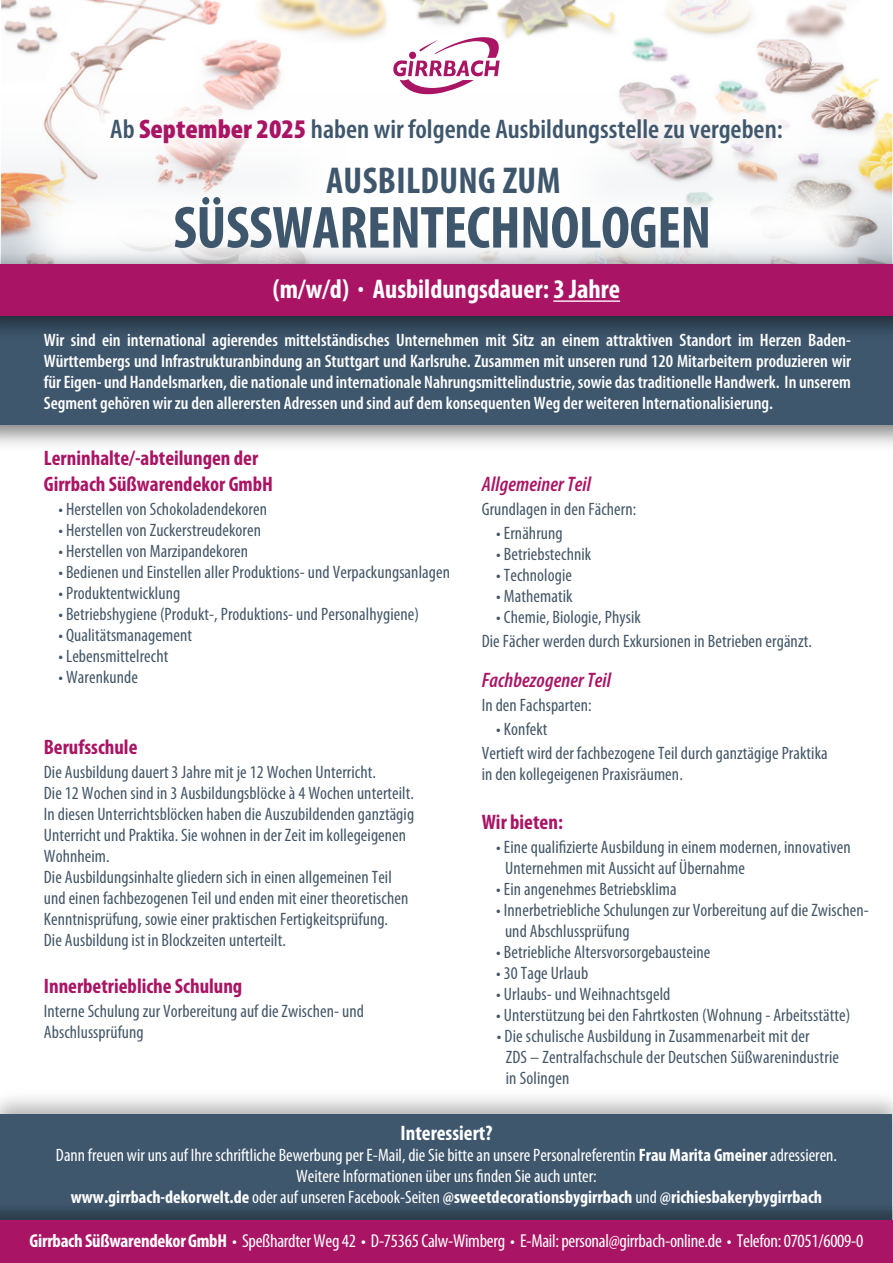
<style>
.page{position:relative;width:893px;height:1263px;background:#fff}
.page>*{position:absolute;margin:0;border:0;box-sizing:border-box;transform-origin:0 0}
.t1{font:700 condensed 60px "Myriad Pro";letter-spacing:-.01em;color:#3f576d}
.t2{font:700 condensed 37.5px "Myriad Pro";letter-spacing:.01em;color:#3f576d}
.t3{font:600 condensed 27px "Myriad Pro";color:#3f576d;scale:1.04 1}
.t4{font:700 condensed 27px "Myriad Pro";color:#fff}
.t5{font:700 condensed 21px/25.8px "Myriad Pro";color:#aa1464}
.t6{font:italic 600 condensed 21px "Myriad Pro";letter-spacing:.005em;color:#aa1464}
.t7{font:700 condensed 21px "Myriad Pro";color:#fff}
.t8{font:condensed 18.75px "Myriad Pro";letter-spacing:-.015em;color:#fff}
.t9{font:condensed 18px/21px "Myriad Pro";letter-spacing:.005em;color:#445768}
.t10{font:600 condensed 18px/21px "Myriad Pro";color:#fff;text-align:justify}
.t11{font:condensed 18px/21px "Myriad Pro";color:#fff;text-align:center}
.s1{font-weight:900;color:#aa1464}
.s2{font-weight:700}
</style>
<div class="page">
<img style="left:0;top:1097px;width:893px;height:101px">
<div style="left:1px;top:1114px;width:891px;height:106px;background:#3f576d"></div>
<img style="left:0;top:1198px;width:893px;height:22px">
<div style="left:0;top:1220px;width:893px;height:43px;background:#aa1464"></div>
<svg style="left:1px;top:0;width:846px;height:46px"></svg>
<img style="left:0;top:46px;width:892px;height:200px">
<img style="left:0;top:424px;width:893px;height:21px">
<div style="left:0;top:315px;width:893px;height:109px;background:#3f576d"></div>
<img style="left:0;top:246px;width:893px;height:86px">
<div style="left:0;top:264px;width:893px;height:51px;background:#aa1464"></div>
<hr style="left:553px;top:300px;width:67px;height:2px;background:#fff">
<svg style="left:393px;top:37px;width:107px;height:57px"></svg>
<h3 class="t3" style="left:110px;top:115px;width:648px">Ab <span class="s1">September 2025</span> haben wir folgende Ausbildungsstelle zu vergeben:</h3>
<h2 class="t2" style="left:326px;top:160px;width:236px">AUSBILDUNG ZUM</h2>
<h1 class="t1" style="left:173px;top:195px;width:539px">SÜSSWARENTECHNOLOGEN</h1>
<h3 class="t4" style="left:273px;top:275px;width:349px">(m/w/d) · Ausbildungsdauer: 3 Jahre</h3>
<p class="t10" style="left:44px;top:330px;width:809px">Wir sind ein international agierendes mittelständisches Unternehmen mit Sitz an einem attraktiven Standort im Herzen Baden-Württembergs und Infrastrukturanbindung an Stuttgart und Karlsruhe. Zusammen mit unseren rund 120 Mitarbeitern produzieren wir für Eigen- und Handelsmarken, die nationale und internationale Nahrungsmittelindustrie, sowie das traditionelle Handwerk. In unserem Segment gehören wir zu den allerersten Adressen und sind auf dem konsequenten Weg der weiteren Internationalisierung.</p>
<p class="t5" style="left:44px;top:446px;width:231px">Lerninhalte/-abteilungen der<br>Girrbach Süßwarendekor GmbH</p>
<p class="t9" style="left:58px;top:499px;width:210px">• Herstellen von Schokoladendekoren</p>
<p class="t9" style="left:58px;top:520px;width:204px">• Herstellen von Zuckerstreudekoren</p>
<p class="t9" style="left:58px;top:541px;width:191px">• Herstellen von Marzipandekoren</p>
<p class="t9" style="left:58px;top:562px;width:393px">• Bedienen und Einstellen aller Produktions- und Verpackungsanlagen</p>
<p class="t9" style="left:58px;top:583px;width:123px">• Produktentwicklung</p>
<p class="t9" style="left:58px;top:604px;width:362px">• Betriebshygiene (Produkt-, Produktions- und Personalhygiene)</p>
<p class="t9" style="left:58px;top:625px;width:135px">• Qualitätsmanagement</p>
<p class="t9" style="left:58px;top:646px;width:111px">• Lebensmittelrecht</p>
<p class="t9" style="left:58px;top:667px;width:81px">• Warenkunde</p>
<p class="t5" style="left:44px;top:734px;width:95px">Berufsschule</p>
<p class="t9" style="left:44px;top:762px;width:372px">Die Ausbildung dauert 3 Jahre mit je 12 Wochen Unterricht.<br>Die 12 Wochen sind in 3 Ausbildungsblöcke à 4 Wochen unterteilt.<br>In diesen Unterrichtsblöcken haben die Auszubildenden ganztägig Unterricht und Praktika. Sie wohnen in der Zeit im kollegeigenen Wohnheim.<br>Die Ausbildungsinhalte gliedern sich in einen allgemeinen Teil und einen fachbezogenen Teil und enden mit einer theoretischen Kenntnisprüfung, sowie einer praktischen Fertigkeitsprüfung.<br>Die Ausbildung ist in Blockzeiten unterteilt.</p>
<p class="t5" style="left:44px;top:973px;width:200px">Innerbetriebliche Schulung</p>
<p class="t9" style="left:44px;top:1001px;width:322px">Interne Schulung zur Vorbereitung auf die Zwischen- und<br>Abschlussprüfung</p>
<p class="t6" style="left:482px;top:473px;width:111px">Allgemeiner Teil</p>
<p class="t9" style="left:482px;top:499px;width:156px">Grundlagen in den Fächern:</p>
<p class="t9" style="left:496px;top:523px;width:68px">• Ernährung</p>
<p class="t9" style="left:496px;top:544px;width:97px">• Betriebstechnik</p>
<p class="t9" style="left:496px;top:565px;width:77px">• Technologie</p>
<p class="t9" style="left:496px;top:586px;width:78px">• Mathematik</p>
<p class="t9" style="left:482px;top:605px;width:332px;line-height:24px;text-indent:15px">• Chemie, Biologie, Physik<br>Die Fächer werden durch Exkursionen in Betrieben ergänzt.</p>
<p class="t6" style="left:482px;top:669px;width:131px">Fachbezogener Teil</p>
<p class="t9" style="left:482px;top:695px;width:111px">In den Fachsparten:</p>
<p class="t9" style="left:482px;top:718px;width:347px;line-height:24px;text-indent:15px">• Konfekt<br>Vertieft wird der fachbezogene Teil durch ganztägige Praktika</p>
<p class="t9" style="left:482px;top:764px;width:203px">in den kollegeigenen Praxisräumen.</p>
<p class="t5" style="left:482px;top:809px;width:83px">Wir bieten:</p>
<p class="t9" style="left:505px;top:836px;width:347px;text-indent:-9px">• Eine qualifizierte Ausbildung in einem modernen, innovativen<br>Unternehmen mit Aussicht auf Übernahme</p>
<p class="t9" style="left:496px;top:878px;width:182px">• Ein angenehmes Betriebsklima</p>
<p class="t9" style="left:505px;top:899px;width:365px;text-indent:-9px">• Innerbetriebliche Schulungen zur Vorbereitung auf die Zwischen&shy;und Abschlussprüfung</p>
<p class="t9" style="left:496px;top:941px;width:216px">• Betriebliche Altersvorsorgebausteine</p>
<p class="t9" style="left:496px;top:962px;width:93px">• 30 Tage Urlaub</p>
<p class="t9" style="left:496px;top:983px;width:176px">• Urlaubs- und Weihnachtsgeld</p>
<p class="t9" style="left:496px;top:1004px;width:355px">• Unterstützung bei den Fahrtkosten (Wohnung - Arbeitsstätte)</p>
<p class="t9" style="left:506px;top:1025px;width:335px;text-indent:-9px">• Die schulische Ausbildung in Zusammenarbeit mit der<br>ZDS – Zentralfachschule der Deutschen Süßwarenindustrie in Solingen</p>
<p class="t7" style="left:400px;top:1121px;width:93px">Interessiert?</p>
<p class="t11" style="left:56px;top:1145px;width:782px">Dann freuen wir uns auf Ihre schriftliche Bewerbung per E-Mail, die Sie bitte an unsere Personalreferentin <span class="s2">Frau Marita Gmeiner</span> adressieren.<br>Weitere Informationen über uns finden Sie auch unter:<br><span class="s2">www.girrbach-dekorwelt.de</span> oder auf unseren Facebook-Seiten <span class="s2">@sweetdecorationsbygirrbach</span> und <span class="s2">@richiesbakerybygirrbach</span></p>
<p class="t8" style="left:30px;top:1231px;width:835px"><span class="s2">Girrbach Süßwarendekor GmbH</span> • Speßhardter Weg 42 • D-75365 Calw-Wimberg • E-Mail: personal@girrbach-online.de • Telefon: 07051/6009-0</p>
</div>
